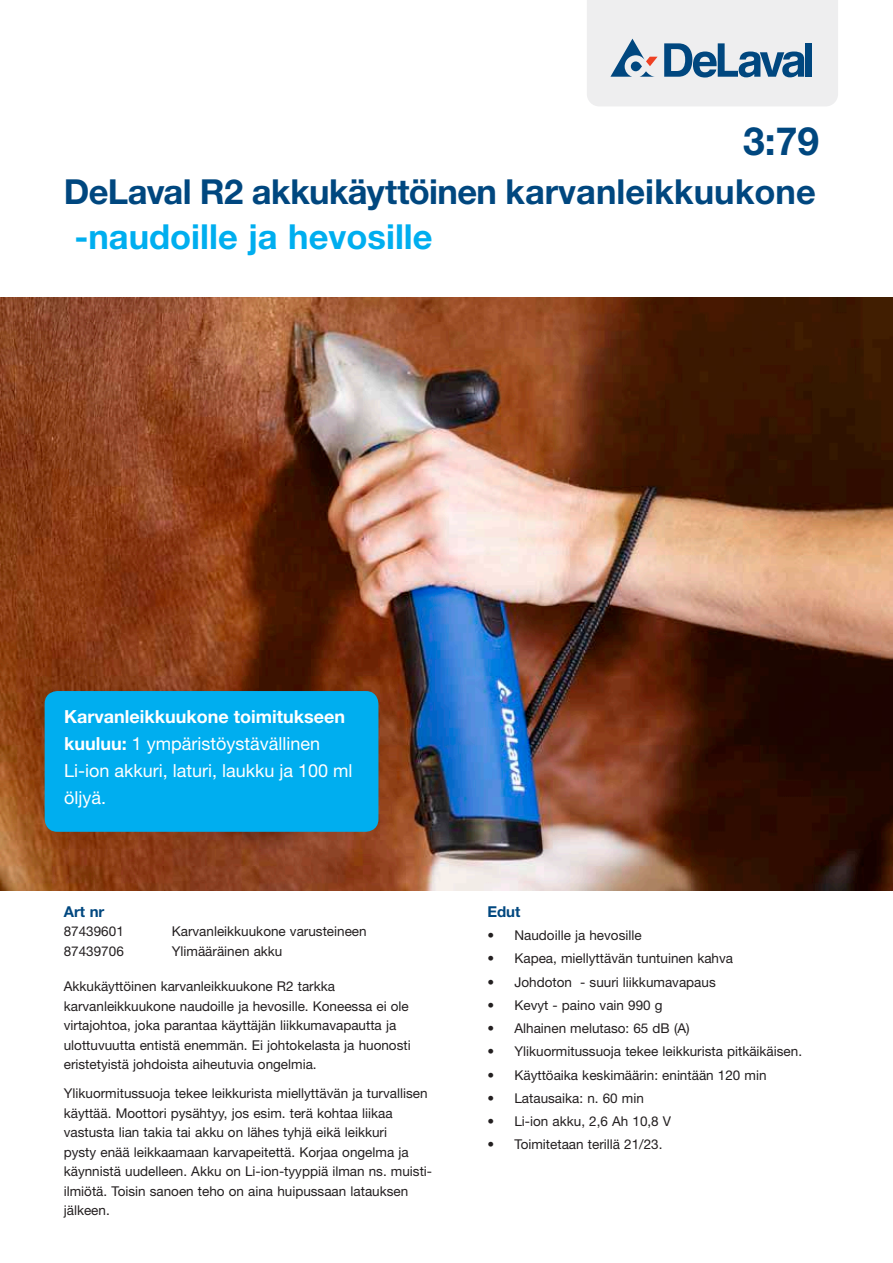
<style>
.page{position:relative;width:893px;height:1263px;background:#fff}
.page>*{position:absolute;margin:0;border:0;box-sizing:border-box;transform-origin:0 0}
.t1{font:700 39px "Helvetica Neue LT Std";color:#00477f}
.t2{font:700 34.5px "Helvetica Neue LT Std";letter-spacing:-.005em;color:#00477f}
.t3{font:700 34.5px "Helvetica Neue LT Std";color:#00aeef}
.t4{font:18px/27px "Helvetica Neue LT Std";color:#fff}
.t5{font:700 15px "Helvetica Neue LT Std";color:#00477f}
.t6{font:13.5px/19.5px "Helvetica Neue LT Std";color:#231f20}
.s1{font-weight:700}
</style>
<div class="page">
<svg style="left:587px;top:0;width:251px;height:106px;background:#d2dae1"></svg>
<img style="left:0;top:298px;width:893px;height:593px">
<div style="left:45px;top:691px;width:333px;height:141px;background:#00aeef;border-radius:13px"></div>
<h1 class="t1" style="left:743px;top:117px;width:77px">3:79</h1>
<h2 class="t2" style="left:64px;top:170px;width:753px">DeLaval R2 akkukäyttöinen karvanleikkuukone</h2>
<h2 class="t3" style="left:74px;top:215px;width:360px">-naudoille ja hevosille</h2>
<h3 class="t4" style="left:64px;top:702px;width:290px"><span class="s1">Karvanleikkuukone toimitukseen kuuluu:</span> 1 ympäristöystävällinen<br>Li-ion akkuri, laturi, laukku ja 100 ml öljyä.</h3>
<p class="t5" style="left:64px;top:902px;width:42px">Art nr</p>
<p class="t6" style="left:64px;top:921px;width:62px">87439601</p>
<p class="t6" style="left:172px;top:921px;width:196px">Karvanleikkuukone varusteineen</p>
<p class="t6" style="left:64px;top:941px;width:62px">87439706</p>
<p class="t6" style="left:172px;top:941px;width:112px">Ylimääräinen akku</p>
<p class="t6" style="left:64px;top:976px;width:348px">Akkukäyttöinen karvanleikkuukone R2 tarkka karvanleikkuukone naudoille ja hevosille. Koneessa ei ole virtajohtoa, joka parantaa käyttäjän liikkumavapautta ja ulottuvuutta entistä enemmän. Ei johtokelasta ja huonosti eristetyistä johdoista aiheutuvia ongelmia.</p>
<p class="t6" style="left:64px;top:1083px;width:370px">Ylikuormitussuoja tekee leikkurista miellyttävän ja turvallisen käyttää. Moottori pysähtyy, jos esim. terä kohtaa liikaa vastusta lian takia tai akku on lähes tyhjä eikä leikkuri<br>pysty enää leikkaamaan karvapeitettä. Korjaa ongelma ja käynnistä uudelleen. Akku on Li-ion-tyyppiä ilman ns. muisti&shy;ilmiötä. Toisin sanoen teho on aina huipussaan latauksen jälkeen.</p>
<p class="t5" style="left:487px;top:902px;width:35px">Edut</p>
<p class="t6" style="left:487px;top:925px;width:156px">• Naudoille ja hevosille</p>
<p class="t6" style="left:487px;top:948px;width:247px">• Kapea, miellyttävän tuntuinen kahva</p>
<p class="t6" style="left:487px;top:972px;width:230px">• Johdoton - suuri liikkumavapaus</p>
<p class="t6" style="left:487px;top:995px;width:177px">• Kevyt - paino vain 990 g</p>
<p class="t6" style="left:487px;top:1018px;width:204px">• Alhainen melutaso: 65 dB (A)</p>
<p class="t6" style="left:487px;top:1041px;width:316px">• Ylikuormitussuoja tekee leikkurista pitkäikäisen.</p>
<p class="t6" style="left:487px;top:1065px;width:281px">• Käyttöaika keskimäärin: enintään 120 min</p>
<p class="t6" style="left:487px;top:1088px;width:158px">• Latausaika: n. 60 min</p>
<p class="t6" style="left:487px;top:1111px;width:185px">• Li-ion akku, 2,6 Ah 10,8 V</p>
<p class="t6" style="left:487px;top:1134px;width:177px">• Toimitetaan terillä 21/23.</p>
</div>
